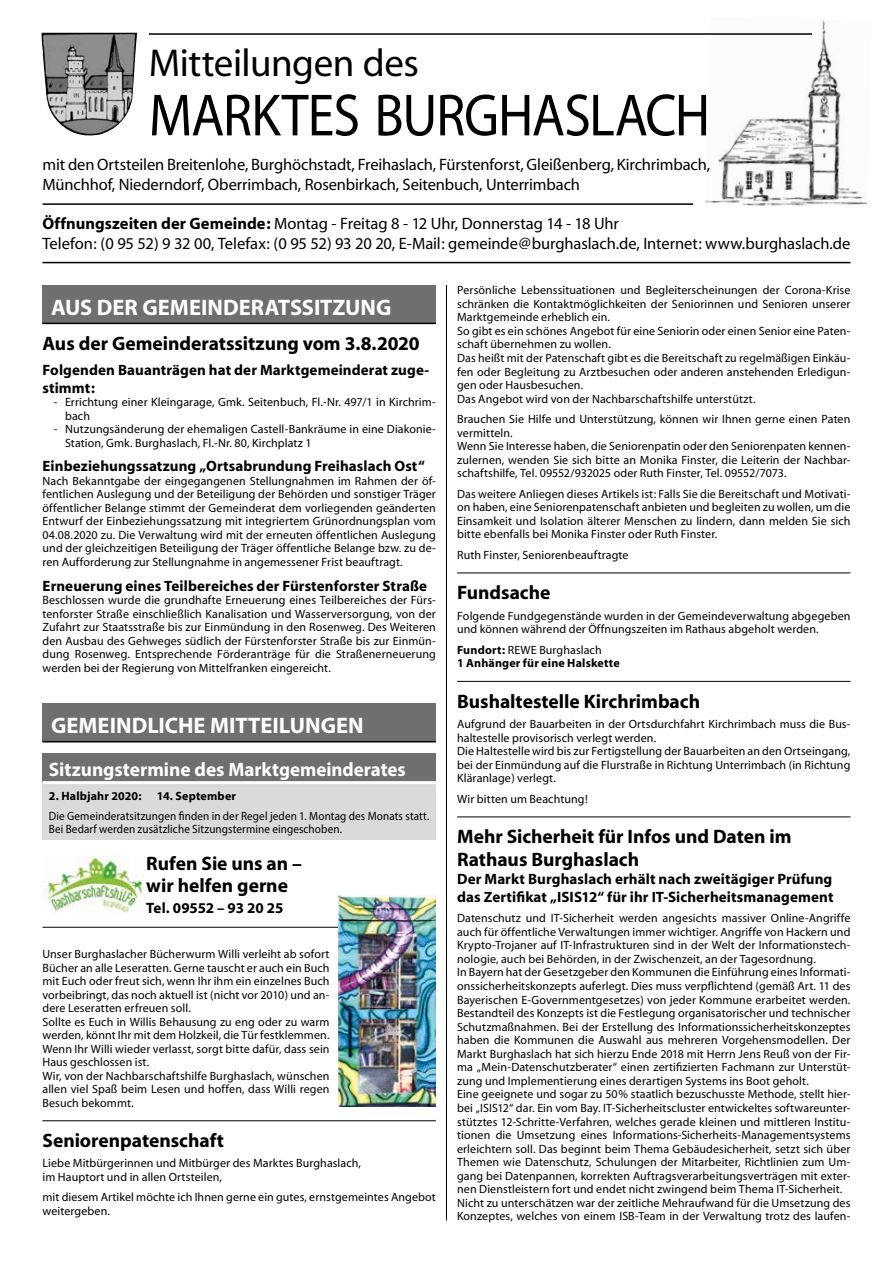
<style>
.page{position:relative;width:893px;height:1263px;background:#fff}
.page>*{position:absolute;margin:0;border:0;box-sizing:border-box;transform-origin:0 0}
.t1{font:60px "Myriad";letter-spacing:-.02em;color:#000;scale:.9 1}
.t2{font:39px "Myriad";letter-spacing:-.01em;color:#000}
.t3{font:700 22.5px "Myriad";color:#fff}
.t4{font:700 19.5px/22.5px "Myriad";color:#000}
.t5{font:700 19.5px "Myriad Pro";color:#fff}
.t6{font:700 19.5px/22.5px "Myriad Pro";color:#000}
.t7{font:16.5px/19.8px "Myriad";letter-spacing:-.005em;color:#000}
.t8{font:700 15px/18px "Myriad";letter-spacing:.005em;color:#000}
.t9{font:700 15px "Myriad Pro";letter-spacing:-.005em;color:#000}
.t10{font:12px/13.5px "Myriad";letter-spacing:.01em;color:#000}
.t11{font:12px/13.5px "Myriad Pro";letter-spacing:.01em;color:#000;scale:.93 1}
.t12{font:700 12px/13.5px "Myriad";letter-spacing:.015em;color:#000}
.t13{font:700 12px "Myriad Pro";letter-spacing:.015em;color:#000}
.s1{font-weight:700}
.s2{font-weight:400}
</style>
<div class="page">
<hr style="left:446px;top:285px;width:1px;height:935px;background:#000">
<hr style="left:457px;top:572px;width:393px;height:1px;background:#000">
<hr style="left:457px;top:681px;width:393px;height:1px;background:#000">
<hr style="left:457px;top:816px;width:393px;height:1px;background:#000">
<div style="left:43px;top:704px;width:393px;height:38px;background:#706f6f"></div>
<hr style="left:43px;top:741px;width:393px;height:1px;background:#000">
<div style="left:43px;top:285px;width:393px;height:38px;background:#706f6f"></div>
<hr style="left:43px;top:323px;width:393px;height:1px;background:#000">
<hr style="left:43px;top:927px;width:393px;height:1px;background:#000">
<hr style="left:43px;top:1120px;width:393px;height:1px;background:#000">
<div style="left:43px;top:753px;width:393px;height:30px;background:#706f6f"></div>
<div style="left:43px;top:783px;width:393px;height:56px;background:#dadada"></div>
<hr style="left:43px;top:781px;width:393px;height:3px;background:#fff">
<img style="left:43px;top:856px;width:103px;height:58px">
<img style="left:338px;top:895px;width:98px;height:211px">
<img style="left:705px;top:20px;width:162px;height:186px">
<img style="left:41px;top:33px;width:96px;height:103px">
<hr style="left:43px;top:203px;width:650px;height:2px;background:#000">
<hr style="left:149px;top:33px;width:663px;height:2px;background:#000">
<hr style="left:43px;top:262px;width:807px;height:1px;background:#000">
<h2 class="t2" style="left:149px;top:44px;width:272px">Mitteilungen des</h2>
<h1 class="t1" style="left:149px;top:85px;width:625px">MARKTES BURGHASLACH</h1>
<h3 class="t7" style="left:43px;top:155px;width:669px">mit den Ortsteilen Breitenlohe, Burghöchstadt, Freihaslach, Fürstenforst, Gleißenberg, Kirchrimbach,<br>Münchhof, Niederndorf, Oberrimbach, Rosenbirkach, Seitenbuch, Unterrimbach</h3>
<h3 class="t7" style="left:43px;top:215px;width:809px"><span class="s1">Öffnungszeiten der Gemeinde:</span> Montag - Freitag 8 - 12 Uhr, Donnerstag 14 - 18 Uhr<br>Telefon: (0 95 52) 9 32 00, Telefax: (0 95 52) 93 20 20, E-Mail: gemeinde@burghaslach.de, Internet: www.burghaslach.de</h3>
<h3 class="t3" style="left:51px;top:296px;width:342px">AUS DER GEMEINDERATSSITZUNG</h3>
<h3 class="t4" style="left:43px;top:333px;width:379px">Aus der Gemeinderatssitzung vom 3.8.2020</h3>
<p class="t8" style="left:43px;top:361px;width:388px">Folgenden Bauanträgen hat der Marktgemeinderat zuge&shy;stimmt:</p>
<p class="t10" style="left:65px;top:396px;width:372px;text-indent:-11px">- Errichtung einer Kleingarage, Gmk. Seitenbuch, Fl.-Nr. 497/1 in Kirchrim&shy;bach</p>
<p class="t10" style="left:65px;top:423px;width:372px;text-indent:-11px">- Nutzungsänderung der ehemaligen Castell-Bankräume in eine Diakonie-<br>Station, Gmk. Burghaslach, Fl.-Nr. 80, Kirchplatz 1</p>
<p class="t8" style="left:43px;top:458px;width:384px">Einbeziehungssatzung „Ortsabrundung Freihaslach Ost“</p>
<p class="t10" style="left:43px;top:475px;width:395px;text-align:justify">Nach Bekanntgabe der eingegangenen Stellungnahmen im Rahmen der öf&shy;fentlichen Auslegung und der Beteiligung der Behörden und sonstiger Träger öffentlicher Belange stimmt der Gemeinderat dem vorliegenden geänderten Entwurf der Einbeziehungssatzung mit integriertem Grünordnungsplan vom 04.08.2020 zu. Die Verwaltung wird mit der erneuten öffentlichen Auslegung und der gleichzeitigen Beteiligung der Träger öffentliche Belange bzw. zu de&shy;ren Aufforderung zur Stellungnahme in angemessener Frist beauftragt.</p>
<p class="t8" style="left:43px;top:577px;width:386px">Erneuerung eines Teilbereiches der Fürstenforster Straße</p>
<p class="t10" style="left:43px;top:594px;width:395px;text-align:justify">Beschlossen wurde die grundhafte Erneuerung eines Teilbereiches der Fürs&shy;tenforster Straße einschließlich Kanalisation und Wasserversorgung, von der Zufahrt zur Staatsstraße bis zur Einmündung in den Rosenweg. Des Weiteren den Ausbau des Gehweges südlich der Fürstenforster Straße bis zur Einmün&shy;dung Rosenweg. Entsprechende Förderanträge für die Straßenerneuerung werden bei der Regierung von Mittelfranken eingereicht.</p>
<h3 class="t3" style="left:51px;top:714px;width:314px">GEMEINDLICHE MITTEILUNGEN</h3>
<h3 class="t5" style="left:49px;top:757px;width:358px">Sitzungstermine des Marktgemeinderates</h3>
<p class="t13" style="left:49px;top:788px;width:94px">2. Halbjahr 2020:</p>
<p class="t13" style="left:157px;top:788px;width:81px">14. September</p>
<p class="t11" style="left:49px;top:809px;width:411px">Die Gemeinderatsitzungen finden in der Regel jeden 1. Montag des Monats statt.<br>Bei Bedarf werden zusätzliche Sitzungstermine eingeschoben.</p>
<h3 class="t6" style="left:146px;top:851px;width:157px">Rufen Sie uns an – wir helfen gerne</h3>
<p class="t9" style="left:146px;top:898px;width:138px">Tel. 09552 – 93 20 25</p>
<p class="t10" style="left:43px;top:948px;width:289px">Unser Burghaslacher Bücherwurm Willi verleiht ab sofort Bücher an alle Leseratten. Gerne tauscht er auch ein Buch mit Euch oder freut sich, wenn Ihr ihm ein einzelnes Buch vorbeibringt, das noch aktuell ist (nicht vor 2010) und an&shy;dere Leseratten erfreuen soll.<br>Sollte es Euch in Willis Behausung zu eng oder zu warm werden, könnt Ihr mit dem Holzkeil, die Tür festklemmen.<br>Wenn Ihr Willi wieder verlasst, sorgt bitte dafür, dass sein Haus geschlossen ist.<br>Wir, von der Nachbarschaftshilfe Burghaslach, wünschen allen viel Spaß beim Lesen und hoffen, dass Willi regen Besuch bekommt.</p>
<h3 class="t4" style="left:43px;top:1130px;width:183px">Seniorenpatenschaft</h3>
<p class="t10" style="left:43px;top:1157px;width:320px">Liebe Mitbürgerinnen und Mitbürger des Marktes Burghaslach, im Hauptort und in allen Ortsteilen,</p>
<p class="t10" style="left:43px;top:1191px;width:395px">mit diesem Artikel möchte ich Ihnen gerne ein gutes, ernstgemeintes Angebot weitergeben.</p>
<p class="t10" style="left:457px;top:284px;width:395px">Persönliche Lebenssituationen und Begleiterscheinungen der Corona-Krise schränken die Kontaktmöglichkeiten der Seniorinnen und Senioren unserer Marktgemeinde erheblich ein.<br>So gibt es ein schönes Angebot für eine Seniorin oder einen Senior eine Paten&shy;schaft übernehmen zu wollen.<br>Das heißt mit der Patenschaft gibt es die Bereitschaft zu regelmäßigen Einkäu&shy;fen oder Begleitung zu Arztbesuchen oder anderen anstehenden Erledigun&shy;gen oder Hausbesuchen.<br>Das Angebot wird von der Nachbarschaftshilfe unterstützt.</p>
<p class="t10" style="left:457px;top:413px;width:395px">Brauchen Sie Hilfe und Unterstützung, können wir Ihnen gerne einen Paten vermitteln.<br>Wenn Sie Interesse haben, die Seniorenpatin oder den Seniorenpaten kennen&shy;zulernen, wenden Sie sich bitte an Monika Finster, die Leiterin der Nachbar&shy;schaftshilfe, Tel. 09552/932025 oder Ruth Finster, Tel. 09552/7073.</p>
<p class="t10" style="left:457px;top:487px;width:395px;text-align:justify">Das weitere Anliegen dieses Artikels ist: Falls Sie die Bereitschaft und Motivati&shy;on haben, eine Seniorenpatenschaft anbieten und begleiten zu wollen, um die Einsamkeit und Isolation älterer Menschen zu lindern, dann melden Sie sich bitte ebenfalls bei Monika Finster oder Ruth Finster.</p>
<p class="t10" style="left:457px;top:548px;width:173px">Ruth Finster, Seniorenbeauftragte</p>
<h3 class="t4" style="left:457px;top:582px;width:95px">Fundsache</h3>
<p class="t10" style="left:457px;top:609px;width:395px">Folgende Fundgegenstände wurden in der Gemeindeverwaltung abgegeben und können während der Öffnungszeiten im Rathaus abgeholt werden.</p>
<p class="t12" style="left:457px;top:643px;width:164px">Fundort: <span class="s2">REWE Burghaslach<br></span>1 Anhänger für eine Halskette</p>
<h3 class="t4" style="left:457px;top:691px;width:244px">Bushaltestelle Kirchrimbach</h3>
<p class="t10" style="left:457px;top:718px;width:395px">Aufgrund der Bauarbeiten in der Ortsdurchfahrt Kirchrimbach muss die Bus&shy;haltestelle provisorisch verlegt werden.<br>Die Haltestelle wird bis zur Fertigstellung der Bauarbeiten an den Ortseingang, bei der Einmündung auf die Flurstraße in Richtung Unterrimbach (in Richtung Kläranlage) verlegt.</p>
<p class="t10" style="left:457px;top:792px;width:132px">Wir bitten um Beachtung!</p>
<h3 class="t4" style="left:457px;top:826px;width:336px">Mehr Sicherheit für Infos und Daten im<br>Rathaus Burghaslach</h3>
<p class="t8" style="left:457px;top:870px;width:378px">Der Markt Burghaslach erhält nach zweitägiger Prüfung das Zertifikat „ISIS12“ für ihr IT-Sicherheitsmanagement</p>
<p class="t10" style="left:457px;top:912px;width:395px">Datenschutz und IT-Sicherheit werden angesichts massiver Online-Angriffe auch für öffentliche Verwaltungen immer wichtiger. Angriffe von Hackern und Krypto-Trojaner auf IT-Infrastrukturen sind in der Welt der Informationstech&shy;nologie, auch bei Behörden, in der Zwischenzeit, an der Tagesordnung.<br>In Bayern hat der Gesetzgeber den Kommunen die Einführung eines Informati&shy;onssicherheitskonzepts auferlegt. Dies muss verpflichtend (gemäß Art. 11 des Bayerischen E-Governmentgesetzes) von jeder Kommune erarbeitet werden.<br>Bestandteil des Konzepts ist die Festlegung organisatorischer und technischer Schutzmaßnahmen. Bei der Erstellung des Informationssicherheitskonzeptes haben die Kommunen die Auswahl aus mehreren Vorgehensmodellen. Der Markt Burghaslach hat sich hierzu Ende 2018 mit Herrn Jens Reuß von der Fir&shy;ma „Mein-Datenschutzberater“ einen zertifizierten Fachmann zur Unterstüt&shy;zung und Implementierung eines derartigen Systems ins Boot geholt.<br>Eine geeignete und sogar zu 50% staatlich bezuschusste Methode, stellt hier&shy;bei „ISIS12“ dar. Ein vom Bay. IT-Sicherheitscluster entwickeltes softwareunter&shy;stütztes 12-Schritte-Verfahren, welches gerade kleinen und mittleren Institu&shy;tionen die Umsetzung eines Informations-Sicherheits-Managementsystems erleichtern soll. Das beginnt beim Thema Gebäudesicherheit, setzt sich über Themen wie Datenschutz, Schulungen der Mitarbeiter, Richtlinien zum Um&shy;gang bei Datenpannen, korrekten Auftragsverarbeitungsverträgen mit exter&shy;nen Dienstleistern fort und endet nicht zwingend beim Thema IT-Sicherheit.<br>Nicht zu unterschätzen war der zeitliche Mehraufwand für die Umsetzung des Konzeptes, welches von einem ISB-Team in der Verwaltung trotz des laufen-</p>
</div>
